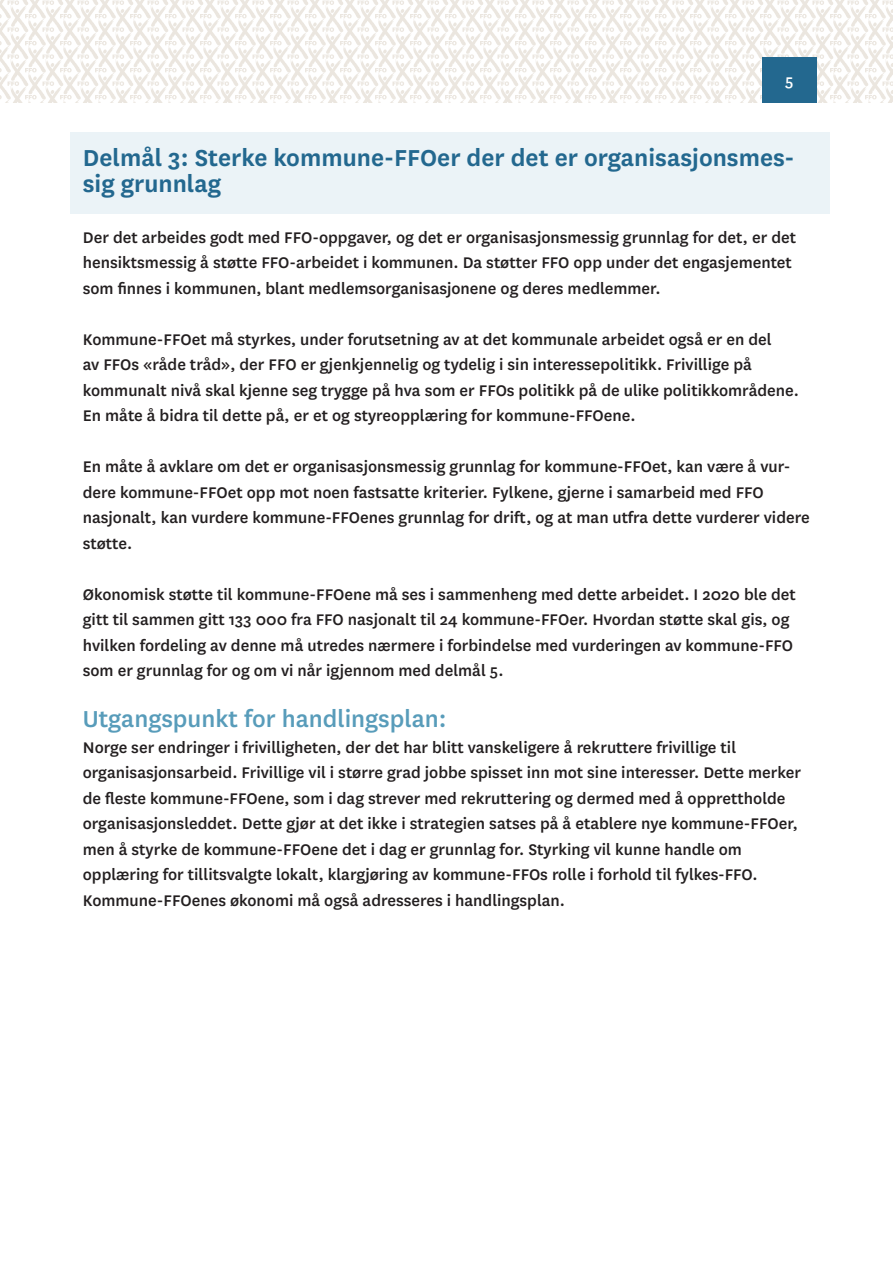
<style>
.page{position:relative;width:893px;height:1263px;background:#fff}
.page>*{position:absolute;margin:0;border:0;box-sizing:border-box;transform-origin:0 0}
.t1{font:600 27px/25.5px "National";color:#23688f}
.t2{font:500 27px "National";color:#589cba}
.t3{font:500 18px/25.5px "National";color:#231f20}
.t4{font:500 18px "National";color:#fff}
</style>
<div class="page">
<svg style="left:0;top:0;width:893px;height:102px"></svg>
<div style="left:762px;top:57px;width:54px;height:45px;background:#23688f"></div>
<div style="left:70px;top:133px;width:759px;height:81px;background:#ebf3f7"></div>
<p class="t4" style="left:785px;top:68px;width:10px">5</p>
<p class="t1" style="left:83px;top:144px;width:713px">Delmål 3: Sterke kommune-FFOer der det er organisasjonsmes&shy;sig grunnlag</p>
<p class="t3" style="left:83px;top:224px;width:715px">Der det arbeides godt med FFO-oppgaver, og det er organisasjonsmessig grunnlag for det, er det hensiktsmessig å støtte FFO-arbeidet i kommunen. Da støtter FFO opp under det engasjementet som finnes i kommunen, blant medlemsorganisasjonene og deres medlemmer.</p>
<p class="t3" style="left:83px;top:326px;width:718px">Kommune-FFOet må styrkes, under forutsetning av at det kommunale arbeidet også er en del<br>av FFOs «råde tråd», der FFO er gjenkjennelig og tydelig i sin interessepolitikk. Frivillige på kommunalt nivå skal kjenne seg trygge på hva som er FFOs politikk på de ulike politikkområdene.<br>En måte å bidra til dette på, er et og styreopplæring for kommune-FFOene.</p>
<p class="t3" style="left:83px;top:453px;width:728px">En måte å avklare om det er organisasjonsmessig grunnlag for kommune-FFOet, kan være å vur&shy;dere kommune-FFOet opp mot noen fastsatte kriterier. Fylkene, gjerne i samarbeid med FFO nasjonalt, kan vurdere kommune-FFOenes grunnlag for drift, og at man utfra dette vurderer videre støtte.</p>
<p class="t3" style="left:83px;top:581px;width:714px">Økonomisk støtte til kommune-FFOene må ses i sammenheng med dette arbeidet. I 2020 ble det gitt til sammen gitt 133 000 fra FFO nasjonalt til 24 kommune-FFOer. Hvordan støtte skal gis, og hvilken fordeling av denne må utredes nærmere i forbindelse med vurderingen av kommune-FFO som er grunnlag for og om vi når igjennom med delmål 5.</p>
<p class="t2" style="left:83px;top:701px;width:365px">Utgangspunkt for handlingsplan:</p>
<p class="t3" style="left:83px;top:734px;width:720px">Norge ser endringer i frivilligheten, der det har blitt vanskeligere å rekruttere frivillige til organisasjonsarbeid. Frivillige vil i større grad jobbe spisset inn mot sine interesser. Dette merker de fleste kommune-FFOene, som i dag strever med rekruttering og dermed med å opprettholde organisasjonsleddet. Dette gjør at det ikke i strategien satses på å etablere nye kommune-FFOer, men å styrke de kommune-FFOene det i dag er grunnlag for. Styrking vil kunne handle om opplæring for tillitsvalgte lokalt, klargjøring av kommune-FFOs rolle i forhold til fylkes-FFO.<br>Kommune-FFOenes økonomi må også adresseres i handlingsplan.</p>
</div>
